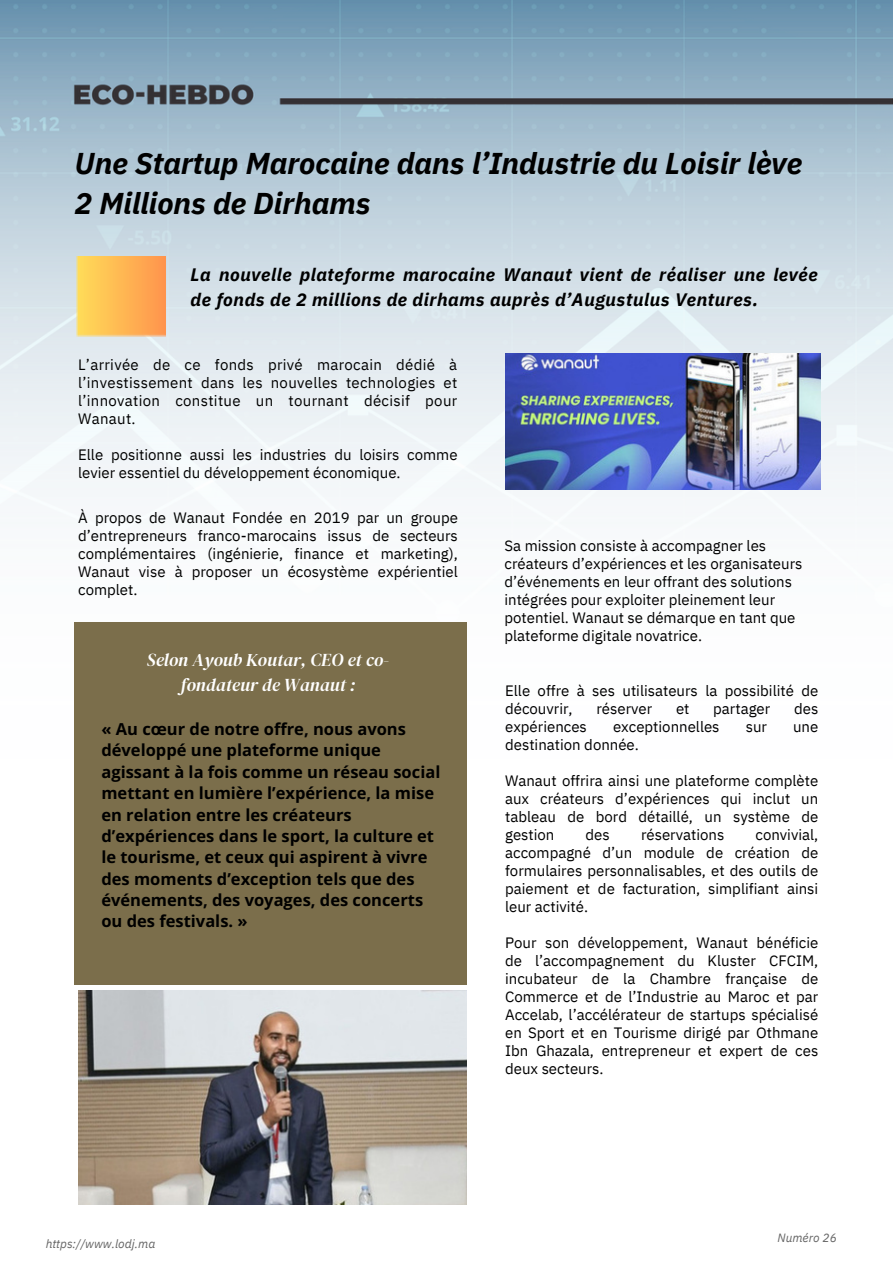
<style>
.page{position:relative;width:893px;height:1264px;background:#fff}
.page>*{position:absolute;margin:0;border:0;box-sizing:border-box;transform-origin:0 0}
.t1{font:italic 700 30px/40.5px "IBM Plex Sans";color:#000}
.t2{font:italic 700 18px/24.8px "IBM Plex Sans";letter-spacing:.03em;color:#000}
.t3{font:italic 18px/24.8px "DM Serif Display";color:#fff;text-align:center}
.t4{font:700 16.5px/21.3px "Open Sans";color:#000}
.t5{font:15px/18px "IBM Plex Sans";color:#000;text-align:justify}
.t6{font:italic 12px "IBM Plex Sans";color:#646464}
</style>
<div class="page">
<img style="left:0;top:0;width:892px;height:1205px">
<div style="left:74px;top:622px;width:392px;height:362px;background:#7b6e4b"></div>
<img style="left:76px;top:256px;width:89px;height:80px">
<img style="left:506px;top:353px;width:314px;height:136px">
<img style="left:78px;top:990px;width:388px;height:214px">
<p class="t1" style="left:74px;top:142px;width:729px">Une Startup Marocaine dans l’Industrie du Loisir lève<br>2 Millions de Dirhams</p>
<h4 class="t2" style="left:190px;top:262px;width:628px">La nouvelle plateforme marocaine Wanaut vient de réaliser une levée de fonds de 2 millions de dirhams auprès d’Augustulus Ventures.</h4>
<h2 class="t5" style="left:78px;top:355px;width:380px">L’arrivée de ce fonds privé marocain dédié à l’investissement dans les nouvelles technologies et l’innovation constitue un tournant décisif pour Wanaut.</h2>
<h4 class="t5" style="left:78px;top:445px;width:381px">Elle positionne aussi les industries du loisirs comme levier essentiel du développement économique.</h4>
<h3 class="t5" style="left:78px;top:508px;width:381px">À propos de Wanaut Fondée en 2019 par un groupe d’entrepreneurs franco-marocains issus de secteurs complémentaires (ingénierie, finance et marketing), Wanaut vise à proposer un écosystème expérientiel complet.</h3>
<h4 class="t3" style="left:147px;top:647px;width:244px">Selon Ayoub Koutar, CEO et co&shy;fondateur de Wanaut :</h4>
<h4 class="t4" style="left:101px;top:718px;width:340px">« Au cœur de notre offre, nous avons développé une plateforme unique agissant à la fois comme un réseau social mettant en lumière l’expérience, la mise en relation entre les créateurs d’expériences dans le sport, la culture et le tourisme, et ceux qui aspirent à vivre des moments d’exception tels que des événements, des voyages, des concerts ou des festivals. »</h4>
<h2 class="t5" style="left:504px;top:536px;width:299px;text-align:left">Sa mission consiste à accompagner les créateurs d’expériences et les organisateurs d’événements en leur offrant des solutions intégrées pour exploiter pleinement leur potentiel. Wanaut se démarque en tant que plateforme digitale novatrice.</h2>
<h4 class="t5" style="left:505px;top:681px;width:315px">Elle offre à ses utilisateurs la possibilité de découvrir,</h4>
<h4 class="t5" style="left:596px;top:699px;width:57px">réserver</h4>
<h4 class="t5" style="left:676px;top:699px;width:15px">et</h4>
<h4 class="t5" style="left:713px;top:699px;width:59px">partager</h4>
<h4 class="t5" style="left:794px;top:699px;width:26px">des</h4>
<h4 class="t5" style="left:505px;top:717px;width:83px">expériences</h4>
<h4 class="t5" style="left:613px;top:717px;width:108px">exceptionnelles</h4>
<h4 class="t5" style="left:745px;top:717px;width:23px">sur</h4>
<h4 class="t5" style="left:793px;top:717px;width:27px">une</h4>
<h4 class="t5" style="left:505px;top:735px;width:135px">destination donnée.</h4>
<p class="t5" style="left:505px;top:771px;width:315px">Wanaut offrira ainsi une plateforme complète aux créateurs d’expériences qui inclut un tableau de bord détaillé, un système de gestion</p>
<p class="t5" style="left:585px;top:825px;width:26px">des</p>
<p class="t5" style="left:641px;top:825px;width:85px">réservations</p>
<p class="t5" style="left:505px;top:825px;width:315px;text-indent:250px">convivial, accompagné d’un module de création de formulaires personnalisables, et des outils de paiement et de facturation, simplifiant ainsi leur activité.</p>
<h4 class="t5" style="left:505px;top:933px;width:315px">Pour son développement, Wanaut bénéficie de l’accompagnement du Kluster CFCIM, incubateur de la Chambre française de Commerce et de l’Industrie au Maroc et par Accelab, l’accélérateur de startups spécialisé en Sport et en Tourisme dirigé par Othmane Ibn Ghazala, entrepreneur et expert de ces deux secteurs.</h4>
<h4 class="t6" style="left:46px;top:1235px;width:111px">https://www.lodj.ma</h4>
<p class="t6" style="left:777px;top:1229px;width:61px">Numéro 26</p>
</div>
